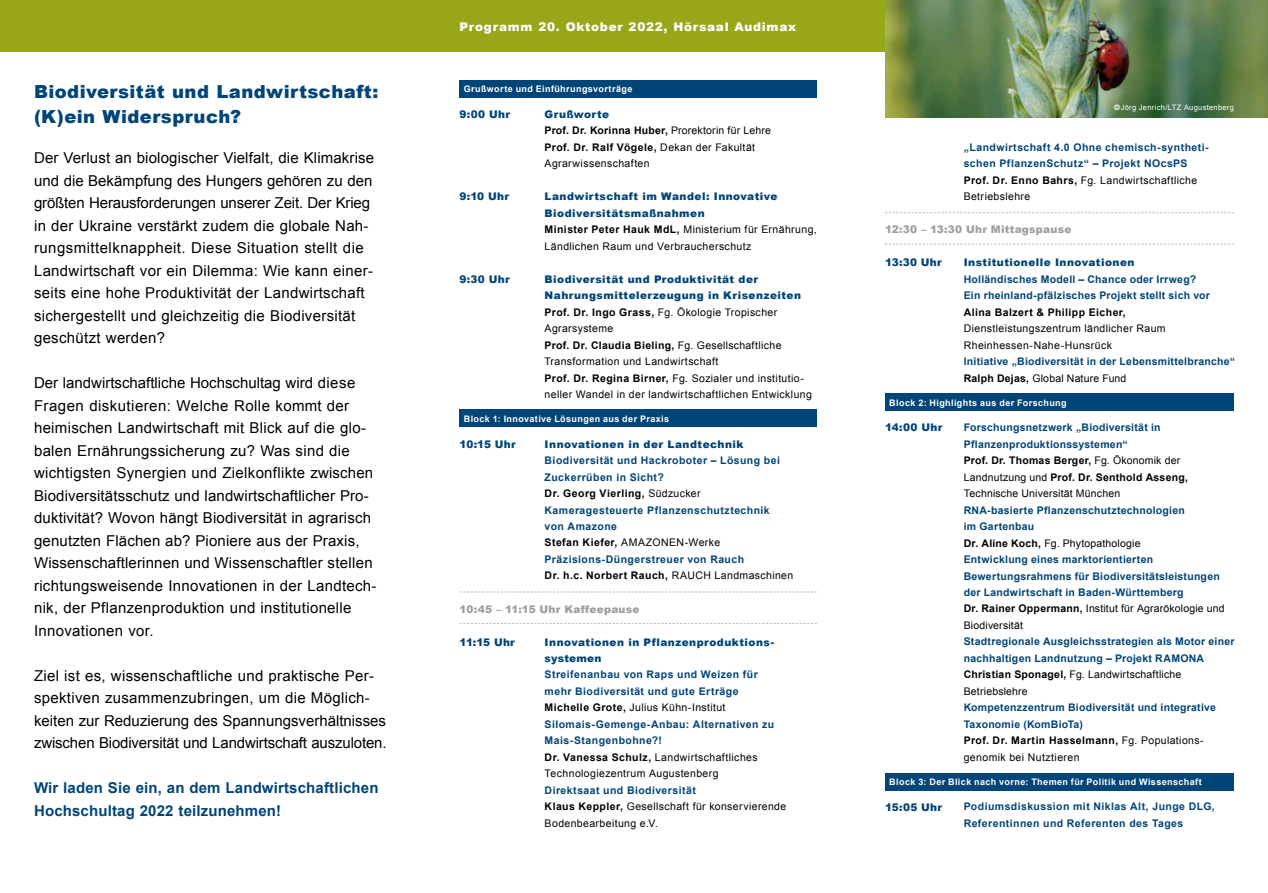
<style>
.page{position:relative;width:1268px;height:893px;background:#fff}
.page>*{position:absolute;margin:0;border:0;box-sizing:border-box;transform-origin:0 0}
.t1{font:900 18px/25.5px "Arial";letter-spacing:.025em;color:#004578}
.t2{font:15px/22.5px "Arial";letter-spacing:.02em;color:#000}
.t3{font:15px/22.5px "Arial";color:#000}
.t4{font:700 15px/22.5px "Arial";letter-spacing:.01em;color:#004578}
.t5{font:900 12px "Arial";letter-spacing:.06em;color:#fff}
.t6{font:700 10.5px/16.5px "Arial";letter-spacing:.03em;color:#004578}
.t7{font:10.5px/16.5px "Arial";letter-spacing:.035em;color:#000}
.t8{font:900 10.5px/16.5px "Arial";letter-spacing:.04em;color:#004578}
.t9{font:900 10.5px "Arial";letter-spacing:.025em;color:#9c9e9f}
.t10{font:700 10.5px "Arial";letter-spacing:.04em;color:#000}
.t11{font:700 9px "Arial";letter-spacing:.045em;color:#fff}
.t12{font:7.5px "Arial";letter-spacing:.04em;color:#fff}
.s1{font-weight:900;color:#004578}
.s2{font-weight:700}
.s3{color:#000}
.s4{font-weight:400;color:#000}
.s5{font-weight:700;color:#004578}
.s6{font-family:"Univers";font-weight:700}
</style>
<div class="page">
<div style="left:0;top:0;width:1267px;height:51px;background:#97a719"></div>
<svg style="left:885px;top:212px;width:348px;height:1px"></svg>
<svg style="left:885px;top:244px;width:348px;height:1px"></svg>
<div style="left:459px;top:80px;width:357px;height:17px;background:#004578"></div>
<div style="left:459px;top:410px;width:357px;height:17px;background:#004578"></div>
<div style="left:884px;top:394px;width:349px;height:17px;background:#004578"></div>
<div style="left:884px;top:773px;width:349px;height:17px;background:#004578"></div>
<img style="left:884px;top:0;width:383px;height:118px">
<svg style="left:459px;top:592px;width:357px;height:1px"></svg>
<svg style="left:459px;top:623px;width:357px;height:1px"></svg>
<h1 class="t1" style="left:34px;top:78px;width:346px">Biodiversität und Landwirtschaft: (K)ein Widerspruch?</h1>
<p class="t2" style="left:34px;top:147px;width:342px">Der Verlust an biologischer Vielfalt, die Klimakrise und die Bekämpfung des Hungers gehören zu den größten Herausforderungen unserer Zeit. Der Krieg in der Ukraine verstärkt zudem die globale Nah&shy;rungsmittelknappheit. Diese Situation stellt die Landwirtschaft vor ein Dilemma: Wie kann einer&shy;seits eine hohe Produktivität der Landwirtschaft sichergestellt und gleichzeitig die Biodiversität geschützt werden?</p>
<p class="t2" style="left:34px;top:372px;width:344px">Der landwirtschaftliche Hochschultag wird diese Fragen diskutieren: Welche Rolle kommt der heimischen Landwirtschaft mit Blick auf die glo&shy;balen Ernährungssicherung zu? Was sind die wichtigsten Synergien und Zielkonflikte zwischen Biodiversitätsschutz und landwirtschaftlicher Pro&shy;duktivität? Wovon hängt Biodiversität in agrarisch genutzten Flächen ab? Pioniere aus der Praxis, Wissenschaftlerinnen und Wissenschaftler stellen richtungsweisende Innovationen in der Landtech&shy;nik, der Pflanzenproduktion und institutionelle Innovationen vor.</p>
<h2 class="t3" style="left:34px;top:664px;width:354px">Ziel ist es, wissenschaftliche und praktische Per&shy;spektiven zusammenzubringen, um die Möglich&shy;keiten zur Reduzierung des Spannungsverhältnisses zwischen Biodiversität und Landwirtschaft auszuloten.</h2>
<h2 class="t4" style="left:34px;top:777px;width:346px">Wir laden Sie ein, an dem Landwirtschaftlichen<br>Hochschultag 2022 teilzunehmen!</h2>
<p class="t5" style="left:459px;top:18px;width:338px">Programm 20. Oktober 2022, Hörsaal Audimax</p>
<p class="t11" style="left:448px;top:20px;width:155px">Hier kann eine Overhead stehen</p>
<p class="t11" style="left:463px;top:83px;width:170px">Grußworte und Einführungsvorträge</p>
<p class="t7" style="left:544px;top:106px;width:228px"><span class="s1">Grußworte<br></span><span class="s2">Prof. Dr. Korinna Huber,</span> Prorektorin für Lehre<br><span class="s2">Prof. Dr. Ralf Vögele,</span> Dekan der Fakultät<br>Agrarwissenschaften</p>
<p class="t7" style="left:544px;top:188px;width:273px"><span class="s1">Landwirtschaft im Wandel: Innovative Biodiversitätsmaßnahmen<br></span><span class="s2">Minister Peter Hauk MdL,</span> Ministerium für Ernährung, Ländlichen Raum und Verbraucherschutz</p>
<p class="t7" style="left:544px;top:271px;width:269px"><span class="s1">Biodiversität und Produktivität der Nahrungsmittelerzeugung in Krisenzeiten </span><span class="s2">Prof. Dr. Ingo Grass,</span> Fg. Ökologie Tropischer Agrarsysteme<br><span class="s2">Prof. Dr. Claudia Bieling,</span> Fg. Gesellschaftliche Transformation und Landwirtschaft<br><span class="s2">Prof. Dr. Regina Birner,</span> Fg. Sozialer und institutio&shy;neller Wandel in der landwirtschaftlichen Entwicklung</p>
<p class="t8" style="left:544px;top:435px;width:200px">Innovationen in der Landtechnik</p>
<p class="t6" style="left:544px;top:452px;width:250px">Biodiversität und Hackroboter – Lösung bei Zuckerrüben in Sicht?<br><span class="s3">Dr. Georg Vierling,</span> <span class="s4">Südzucker </span>Kameragesteuerte Pflanzenschutztechnik<br>von Amazone<br><span class="s3">Stefan Kiefer,</span> <span class="s4">AMAZONEN-Werke </span>Präzisions-Düngerstreuer von Rauch<br><span class="s3">Dr. h.c. Norbert Rauch,</span> <span class="s4">RAUCH Landmaschinen</span></p>
<p class="t8" style="left:459px;top:105px;width:52px">9:00 Uhr</p>
<p class="t8" style="left:459px;top:188px;width:51px">9:10 Uhr</p>
<p class="t8" style="left:459px;top:270px;width:52px">9:30 Uhr</p>
<p class="t11" style="left:463px;top:413px;width:207px">Block 1: Innovative Lösungen aus der Praxis</p>
<p class="t8" style="left:459px;top:435px;width:58px">10:15 Uhr</p>
<p class="t9" style="left:459px;top:601px;width:181px">10:45 – 11:15 Uhr Kaffeepause</p>
<p class="t8" style="left:459px;top:633px;width:57px">11:15 Uhr</p>
<p class="t8" style="left:544px;top:633px;width:230px">Innovationen in Pflanzenproduktions&shy;systemen</p>
<p class="t6" style="left:544px;top:667px;width:231px">Streifenanbau von Raps und Weizen für mehr Biodiversität und gute Erträge <span class="s3">Michelle Grote,</span> <span class="s4">Julius Kühn-Institut </span>Silomais-Gemenge-Anbau: Alternativen zu Mais-Stangenbohne?!<br><span class="s3">Dr. Vanessa Schulz,</span> <span class="s4">Landwirtschaftliches Technologiezentrum Augustenberg</span></p>
<p class="t7" style="left:544px;top:782px;width:243px"><span class="s5">Direktsaat und Biodiversität<br></span><span class="s2">Klaus Keppler,</span> Gesellschaft für konservierende<br>Bodenbearbeitung e.V.</p>
<p class="t12" style="left:1114px;top:102px;width:121px"><span class="s6">©</span>Jörg Jenrich/LTZ Augustenberg</p>
<p class="t6" style="left:963px;top:139px;width:246px">„Landwirtschaft 4.0 Ohne chemisch-syntheti&shy;schen PflanzenSchutz“ – Projekt NOcsPS <span class="s3">Prof. Dr. Enno Bahrs,</span> <span class="s4">Fg. Landwirtschaftliche Betriebslehre</span></p>
<p class="t9" style="left:884px;top:222px;width:188px">12:30 – 13:30 Uhr Mittagspause</p>
<p class="t8" style="left:884px;top:254px;width:58px">13:30 Uhr</p>
<p class="t8" style="left:963px;top:254px;width:172px">Institutionelle Innovationen</p>
<p class="t6" style="left:963px;top:271px;width:248px">Holländisches Modell ‒ Chance oder Irrweg?<br>Ein rheinland-pfälzisches Projekt stellt sich vor</p>
<p class="t10" style="left:963px;top:305px;width:163px">Alina Balzert &amp; Philipp Eicher,</p>
<p class="t7" style="left:963px;top:320px;width:203px">Dienstleistungszentrum ländlicher Raum<br>Rheinhessen-Nahe-Hunsrück</p>
<p class="t6" style="left:963px;top:353px;width:273px">Initiative „Biodiversität in der Lebensmittelbranche“<br><span class="s3">Ralph Dejas,</span> <span class="s4">Global Nature Fund</span></p>
<p class="t6" style="left:963px;top:419px;width:226px">Forschungsnetzwerk „Biodiversität in Pflanzenproduktionssystemen“<br><span class="s3">Prof. Dr. Thomas Berger,</span> <span class="s4">Fg. Ökonomik der Landnutzung und</span> <span class="s3">Prof. Dr. Senthold Asseng, </span><span class="s4">Technische Universität München</span></p>
<p class="t6" style="left:963px;top:502px;width:262px">RNA-basierte Pflanzenschutztechnologien<br>im Gartenbau<br><span class="s3">Dr. Aline Koch,</span> <span class="s4">Fg. Phytopathologie<br></span>Entwicklung eines marktorientierten Bewertungsrahmens für Biodiversitätsleistungen der Landwirtschaft in Baden-Württemberg<br><span class="s3">Dr. Rainer Oppermann,</span> <span class="s4">Institut für Agrarökologie und Biodiversität</span></p>
<p class="t6" style="left:963px;top:634px;width:272px">Stadtregionale Ausgleichsstrategien als Motor einer nachhaltigen Landnutzung ‒ Projekt RAMONA <span class="s3">Christian Sponagel,</span> <span class="s4">Fg. Landwirtschaftliche Betriebslehre</span></p>
<p class="t6" style="left:963px;top:700px;width:254px">Kompetenzzentrum Biodiversität und integrative Taxonomie (KomBioTa)<br><span class="s3">Prof. Dr. Martin Hasselmann,</span> <span class="s4">Fg. Populations&shy;genomik bei Nutztieren</span></p>
<p class="t6" style="left:963px;top:799px;width:252px">Podiumsdiskussion mit Niklas Alt, Junge DLG,<br>Referentinnen und Referenten des Tages</p>
<p class="t11" style="left:889px;top:397px;width:179px">Block 2: Highlights aus der Forschung</p>
<p class="t8" style="left:884px;top:419px;width:59px">14:00 Uhr</p>
<p class="t11" style="left:889px;top:776px;width:314px">Block 3: Der Blick nach vorne: Themen für Politik und Wissenschaft</p>
<p class="t8" style="left:884px;top:798px;width:59px">15:05 Uhr</p>
</div>
